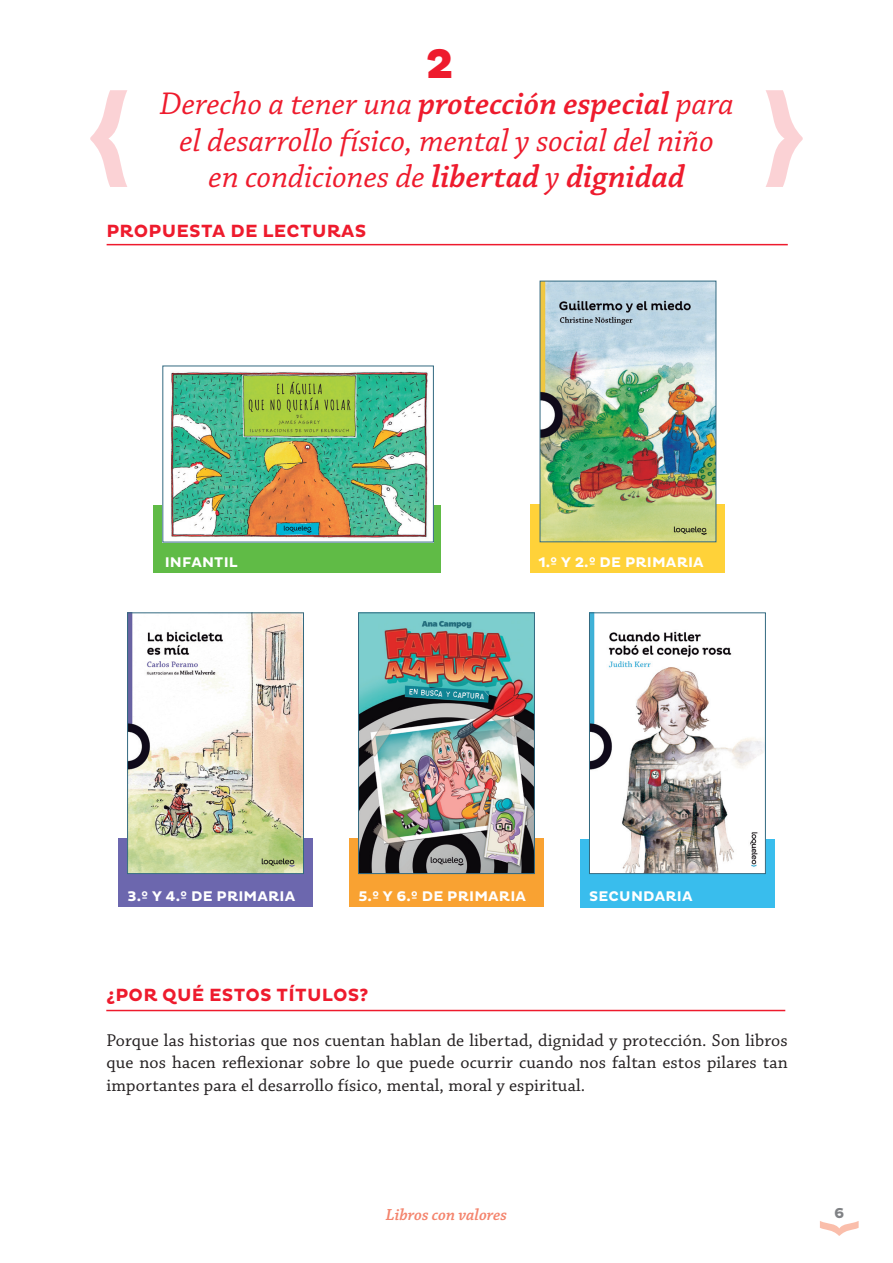
<style>
.page{position:relative;width:893px;height:1263px;background:#fff}
.page>*{position:absolute;margin:0;border:0;box-sizing:border-box;transform-origin:0 0}
.t1{font:800 42.15px "Pluto";color:#ee1b2d}
.t2{font:italic 33px "Chaparral Pro";color:#ee1b2d}
.t3{font:18px/22.5px "Chaparral Pro";letter-spacing:.01em;color:#231f20;text-align:justify}
.t4{font:700 18px "Pluto";letter-spacing:.015em;color:#ee1b2d}
.t5{font:italic 600 16.8px "Chaparral Pro";color:#f4846d}
.t6{font:700 14.55px "Pluto";color:#808285}
.t7{font:700 14.25px "Pluto";letter-spacing:.015em;color:#fff}
.s1{font-weight:600}
</style>
<div class="page">
<svg style="left:820px;top:1221px;width:39px;height:15px"></svg>
<div style="left:349px;top:838px;width:195px;height:69px;background:#f9a232"></div>
<div style="left:580px;top:840px;width:194px;height:68px;background:#39bded"></div>
<div style="left:118px;top:838px;width:195px;height:69px;background:#6c67ae"></div>
<div style="left:530px;top:504px;width:194px;height:69px;background:#ffd239"></div>
<div style="left:154px;top:505px;width:287px;height:68px;background:#60bb46"></div>
<img style="left:164px;top:371px;width:268px;height:169px">
<img style="left:542px;top:283px;width:172px;height:257px">
<div style="left:540px;top:281px;width:176px;height:261px;border:1px solid #336a81"></div>
<img style="left:129px;top:614px;width:173px;height:258px">
<div style="left:127px;top:612px;width:177px;height:262px;border:1px solid #336a81"></div>
<img style="left:360px;top:614px;width:173px;height:258px">
<div style="left:358px;top:612px;width:177px;height:262px;border:1px solid #336a81"></div>
<img style="left:591px;top:614px;width:173px;height:258px">
<div style="left:589px;top:612px;width:177px;height:262px;border:1px solid #336a81"></div>
<hr style="left:107px;top:244px;width:681px;height:1px;background:#ee1b2d">
<hr style="left:106px;top:1010px;width:679px;height:1px;background:#ee1b2d">
<svg style="left:90px;top:90px;width:37px;height:97px"></svg>
<svg style="left:766px;top:90px;width:37px;height:97px"></svg>
<p class="t1" style="left:426px;top:40px;width:30px">2</p>
<p class="t2" style="left:160px;top:86px;width:575px">Derecho a tener una <span class="s1">protección especial</span> para</p>
<p class="t2" style="left:180px;top:122px;width:536px">el desarrollo físico, mental y social del niño</p>
<p class="t2" style="left:209px;top:158px;width:478px">en condiciones de <span class="s1">libertad</span> y <span class="s1">dignidad</span></p>
<p class="t4" style="left:106px;top:220px;width:261px">PROPUESTA DE LECTURAS</p>
<p class="t7" style="left:165px;top:554px;width:75px">INFANTIL</p>
<p class="t7" style="left:538px;top:554px;width:167px">1.º Y 2.º DE PRIMARIA</p>
<p class="t7" style="left:128px;top:888px;width:169px">3.º Y 4.º DE PRIMARIA</p>
<p class="t7" style="left:358px;top:888px;width:169px">5.º Y 6.º DE PRIMARIA</p>
<p class="t7" style="left:589px;top:888px;width:105px">SECUNDARIA</p>
<p class="t4" style="left:106px;top:984px;width:264px">¿POR QUÉ ESTOS TÍTULOS?</p>
<p class="t3" style="left:106px;top:1029px;width:683px">Porque las historias que nos cuentan hablan de libertad, dignidad y protección. Son libros que nos hacen reflexionar sobre lo que puede ocurrir cuando nos faltan estos pilares tan importantes para el desarrollo físico, mental, moral y espiritual.</p>
<p class="t5" style="left:386px;top:1205px;width:123px">Libros con valores</p>
<p class="t6" style="left:834px;top:1205px;width:12px">6</p>
</div>
